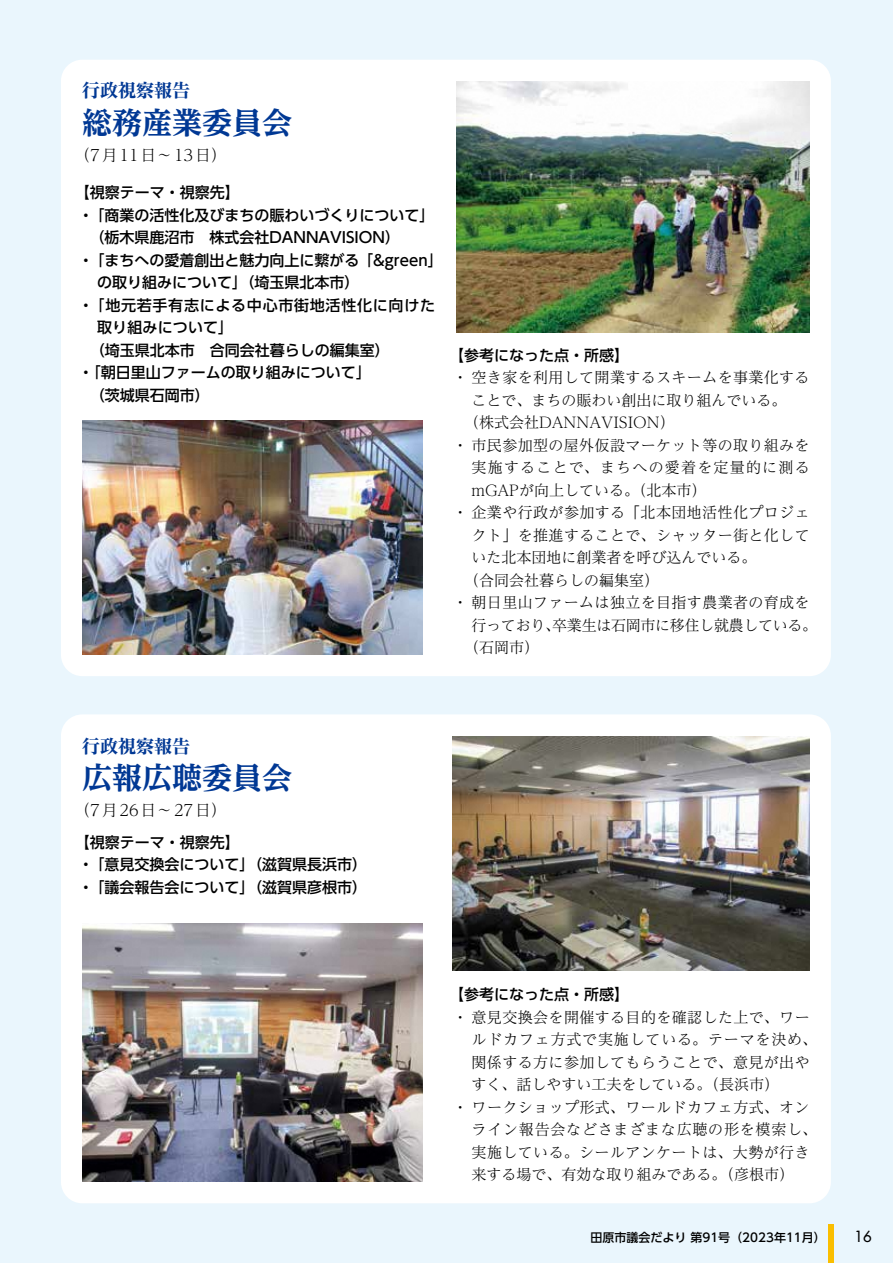
<style>
.page{position:relative;width:893px;height:1263px;background:#eaf6fd}
.page>*{position:absolute;margin:0;border:0;box-sizing:border-box;transform-origin:0 0}
.t1{font:700 expanded 30px "UD Reimin Pr 6";color:#003894}
.t2{font:700 expanded 18px "Reim Pr 6 N";color:#003894}
.t3{font:300 15.75px "Reim Pr 6 N";letter-spacing:.125em;color:#000}
.t4{font:500 15px/22.5px "UD Shin Go Pr 6 N";color:#000}
.t5{font:300 15px "Reim Pr 6 N";letter-spacing:.025em;color:#000}
.t6{font:300 15px "Reim Pr 6 N";color:#000}
.t7{font:300 15px/22.5px "Reim Pr 6 N";letter-spacing:-.02em;color:#000}
.t8{font:500 15px "UD Shin Go Pr 6 N";letter-spacing:.05em;color:#000}
.t9{font:300 15px "Reim Pr 6 N";letter-spacing:.055em;color:#000}
.t10{font:300 15px "Reim Pr 6 N";letter-spacing:.05em;color:#000}
.t11{font:300 15px "Reim Pr 6 N";letter-spacing:.08em;color:#000}
.t12{font:500 15px "Futura Std";color:#000}
.t13{font:500 12px "UD Shin Go Pr 6 N";color:#000}
</style>
<div class="page">
<div style="left:828px;top:1225px;width:5px;height:38px;background:#fabe00"></div>
<div style="left:61px;top:714px;width:770px;height:489px;background:#fff;border-radius:21px"></div>
<div style="left:61px;top:60px;width:770px;height:616px;background:#fff;border-radius:21px"></div>
<img style="left:82px;top:924px;width:340px;height:258px">
<img style="left:82px;top:421px;width:340px;height:234px">
<img style="left:453px;top:737px;width:357px;height:234px">
<img style="left:457px;top:82px;width:353px;height:250px">
<p class="t2" style="left:82px;top:76px;width:110px">行政視察報告</p>
<h1 class="t1" style="left:82px;top:98px;width:212px">総務産業委員会</h1>
<p class="t3" style="left:74px;top:142px;width:154px">（7月11日～13日(</p>
<p class="t4" style="left:75px;top:181px;width:167px">【視察テーマ・視察先【</p>
<p class="t4" style="left:78px;top:203px;width:358px">・ 「商業の活性化及びまちの賑わいづくりについて「</p>
<p class="t4" style="left:90px;top:226px;width:312px">（栃木県鹿沼市　株式会社DANNAVISION(</p>
<p class="t4" style="left:78px;top:248px;width:366px">・ 「まちへの愛着創出と魅力向上に繋がる「&amp;green「</p>
<p class="t4" style="left:97px;top:271px;width:264px">の取り組みについて」（埼玉県北本市(</p>
<p class="t8" style="left:78px;top:293px;width:358px">・ 「地元若手有志による中心市街地活性化に向けた</p>
<p class="t4" style="left:97px;top:316px;width:138px">取り組みについて「</p>
<p class="t4" style="left:82px;top:338px;width:309px">　（埼玉県北本市　合同会社暮らしの編集室(</p>
<p class="t4" style="left:78px;top:361px;width:294px">・「朝日里山ファームの取り組みについて「</p>
<p class="t4" style="left:82px;top:383px;width:129px">　（茨城県石岡市(</p>
<p class="t4" style="left:449px;top:343px;width:181px">【参考になった点・所感【</p>
<p class="t5" style="left:453px;top:365px;width:358px">・空き家を利用して開業するスキームを事業化する</p>
<p class="t6" style="left:472px;top:387px;width:316px">ことで、まちの賑わい創出に取り組んでいる。</p>
<p class="t6" style="left:464px;top:410px;width:212px">（株式会社DANNAVISION(</p>
<p class="t5" style="left:453px;top:432px;width:358px">・市民参加型の屋外仮設マーケット等の取り組みを</p>
<p class="t11" style="left:472px;top:455px;width:340px">実施することで、まちへの愛着を定量的に測る</p>
<p class="t6" style="left:472px;top:477px;width:236px">mGAPが向上している。（北本市(</p>
<p class="t5" style="left:453px;top:500px;width:358px">・企業や行政が参加する「北本団地活性化プロジェ</p>
<p class="t5" style="left:472px;top:522px;width:340px">クト」を推進することで、シャッター街と化して</p>
<p class="t6" style="left:472px;top:545px;width:286px">いた北本団地に創業者を呼び込んでいる。</p>
<p class="t6" style="left:464px;top:567px;width:196px">（合同会社暮らしの編集室(</p>
<p class="t5" style="left:453px;top:590px;width:358px">・朝日里山ファームは独立を目指す農業者の育成を</p>
<p class="t7" style="left:552px;top:613px;width:266px">卒業生は石岡市に移住し就農している。</p>
<p class="t7" style="left:464px;top:613px;width:97px;text-indent:7px">行っており、（石岡市(</p>
<p class="t2" style="left:82px;top:731px;width:110px">行政視察報告</p>
<h1 class="t1" style="left:82px;top:753px;width:212px">広報広聴委員会</h1>
<p class="t3" style="left:74px;top:797px;width:154px">（7月26日～27日(</p>
<p class="t4" style="left:75px;top:830px;width:294px">【視察テーマ・視察先【<br>・ 「意見交換会について」（滋賀県長浜市(・ 「議会報告会について」（滋賀県彦根市(</p>
<p class="t4" style="left:449px;top:983px;width:181px">【参考になった点・所感【</p>
<p class="t5" style="left:453px;top:1004px;width:358px">・意見交換会を開催する目的を確認した上で、ワー</p>
<p class="t9" style="left:472px;top:1027px;width:347px">ルドカフェ方式で実施している。テーマを決め、</p>
<p class="t5" style="left:472px;top:1049px;width:340px">関係する方に参加してもらうことで、意見が出や</p>
<p class="t6" style="left:472px;top:1072px;width:309px">すく、話しやすい工夫をしている。（長浜市(</p>
<p class="t5" style="left:453px;top:1094px;width:358px">・ワークショップ形式、ワールドカフェ方式、オン</p>
<p class="t10" style="left:472px;top:1117px;width:347px">ライン報告会などさまざまな広聴の形を模索し、</p>
<p class="t5" style="left:472px;top:1139px;width:339px">実施している。シールアンケートは、大勢が行き</p>
<p class="t6" style="left:472px;top:1162px;width:324px">来する場で、有効な取り組みである。（彦根市(</p>
<p class="t13" style="left:590px;top:1228px;width:237px">田原市議会だより第91号（2023年11月(</p>
<p class="t12" style="left:854px;top:1227px;width:19px">16</p>
</div>
